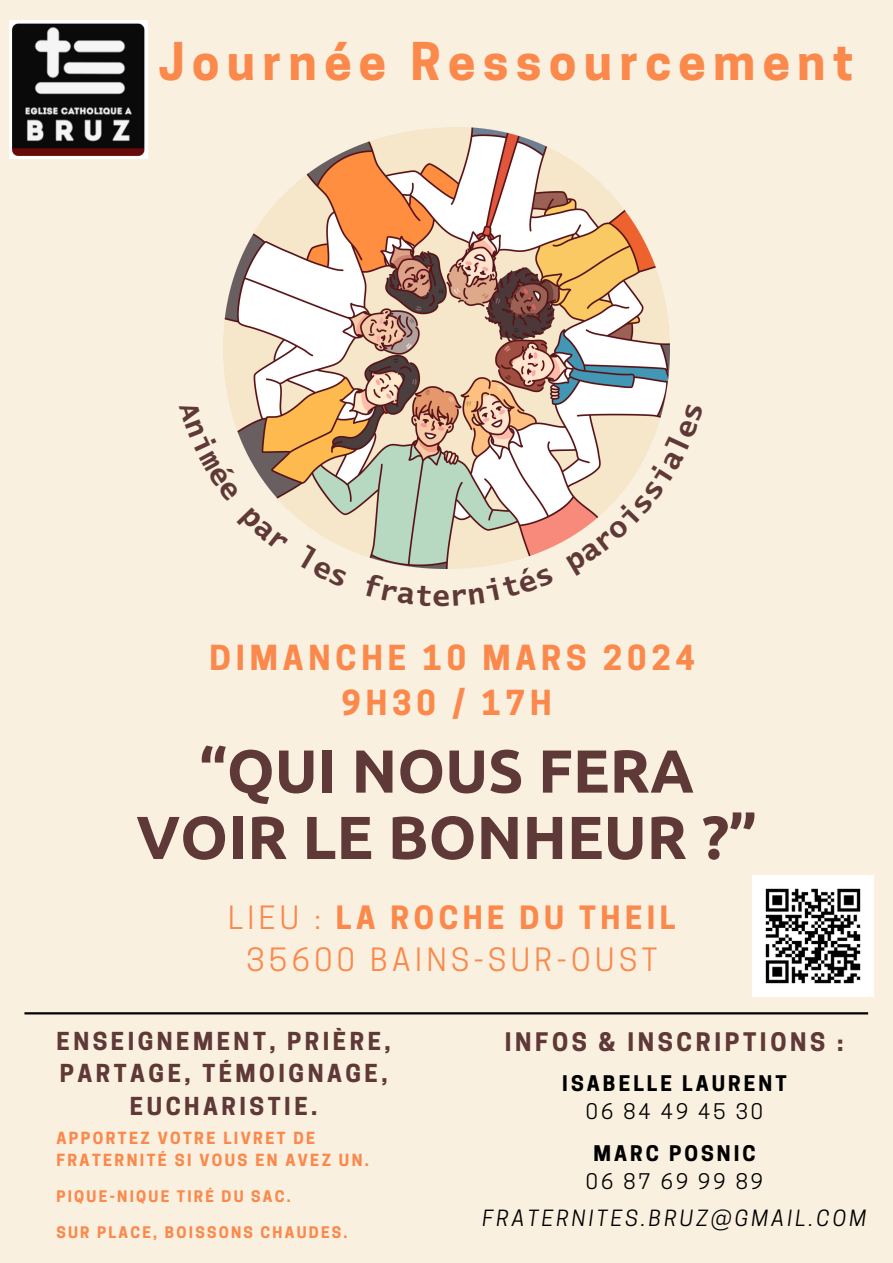
<style>
.page{position:relative;width:893px;height:1263px;background:#faf0e0}
.page>*{position:absolute;margin:0;border:0;box-sizing:border-box;transform-origin:0 0}
.t1{font:700 60.68px/66.4px "Ubuntu";color:#5f3937;text-align:center}
.t2{font:700 48.9px "Cooper Hewitt";letter-spacing:.15em;color:#fb894c}
.t3{font:700 32.4px/45px "Cooper Hewitt";letter-spacing:.15em;color:#fb894c;text-align:center}
.t4{font:700 30.15px "Cooper Hewitt";letter-spacing:.15em;color:#fb894c}
.t5{font:30.15px "Cooper Hewitt";letter-spacing:.15em;color:#fb894c}
.t6{font:700 29.25px "Lucida Console W1 G";color:#5f3937}
.t7{font:700 24px "Cooper Hewitt";letter-spacing:.15em;color:#5f3937}
.t8{font:700 23.25px/32.1px "Cooper Hewitt";letter-spacing:.15em;color:#5f3937;text-align:center}
.t9{font:italic 21px "Cooper Hewitt";letter-spacing:.15em;color:#000}
.t10{font:700 20.25px "Cooper Hewitt";letter-spacing:.15em;color:#000}
.t11{font:20.25px "Cooper Hewitt";letter-spacing:.15em;color:#000}
.t12{font:700 15.75px/21.9px "Cooper Hewitt";letter-spacing:.15em;color:#fb894c}
.t13{font:700 15px "Cooper Hewitt";letter-spacing:.15em;color:#fb894c}
.s1{font-weight:400}
</style>
<div class="page">
<img style="left:224px;top:128px;width:445px;height:440px">
<img style="left:9px;top:21px;width:138px;height:137px">
<hr style="left:24px;top:1012px;width:844px;height:2px;background:#000">
<img style="left:752px;top:876px;width:121px;height:120px">
<svg style="left:224px;top:401px;width:16px;height:100px"></svg>
<svg style="left:237px;top:507px;width:51px;height:45px"></svg>
<svg style="left:296px;top:544px;width:52px;height:24px"></svg>
<svg style="left:453px;top:566px;width:101px;height:3px"></svg>
<svg style="left:565px;top:403px;width:104px;height:165px"></svg>
<p class="t2" style="left:159px;top:44px;width:697px">Journée Ressourcement</p>
<p class="t6" style="left:432px;top:583px;width:19px">e</p>
<p class="t3" style="left:209px;top:639px;width:487px">DIMANCHE 10 MARS 2024<br>9H30 / 17H</p>
<p class="t1" style="left:136px;top:737px;width:622px">“QUI NOUS FERA<br>VOIR LE BONHEUR ?”</p>
<p class="t4" style="left:228px;top:906px;width:449px"><span class="s1">LIEU :</span> LA ROCHE DU THEIL</p>
<p class="t5" style="left:246px;top:948px;width:412px">35600 BAINS-SUR-OUST</p>
<p class="t8" style="left:57px;top:1028px;width:336px">ENSEIGNEMENT, PRIÈRE,<br>PARTAGE, TÉMOIGNAGE,<br>EUCHARISTIE.</p>
<p class="t12" style="left:56px;top:1129px;width:314px">APPORTEZ VOTRE LIVRET DE<br>FRATERNITÉ SI VOUS EN AVEZ UN.</p>
<p class="t13" style="left:56px;top:1191px;width:236px">PIQUE-NIQUE TIRÉ DU SAC.</p>
<p class="t13" style="left:56px;top:1227px;width:293px">SUR PLACE, BOISSONS CHAUDES.</p>
<p class="t7" style="left:505px;top:1033px;width:340px">INFOS &amp; INSCRIPTIONS :</p>
<p class="t10" style="left:562px;top:1076px;width:226px">ISABELLE LAURENT</p>
<p class="t11" style="left:586px;top:1104px;width:179px">06 84 49 45 30</p>
<p class="t10" style="left:593px;top:1146px;width:164px">MARC POSNIC</p>
<p class="t11" style="left:586px;top:1174px;width:179px">06 87 69 99 89</p>
<p class="t9" style="left:482px;top:1210px;width:385px">FRATERNITES.BRUZ@GMAIL.COM</p>
</div>
